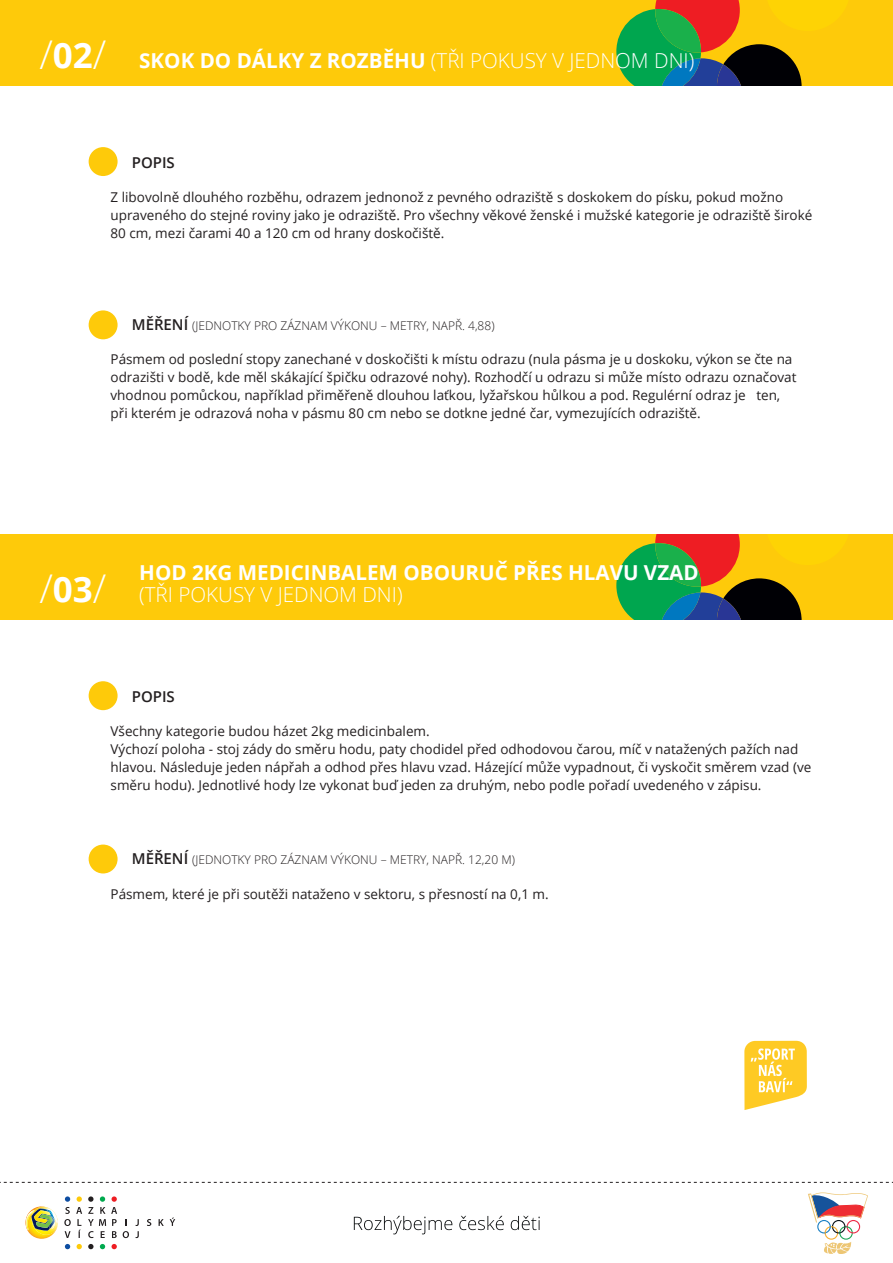
<style>
.page{position:relative;width:893px;height:1263px;background:#fff}
.page>*{position:absolute;margin:0;border:0;box-sizing:border-box;transform-origin:0 0}
.t1{font:300 39.6px "Open Sans";color:#fff}
.t2{font:300 20.55px "Open Sans";color:#fff}
.t3{font:700 20.55px "Open Sans";color:#fff}
.t4{font:600 15px "Open Sans";color:#231f20}
.t5{font:13.5px/18px "Open Sans";color:#231f20}
.t6{font:300 12px "Open Sans";color:#231f20}
.s1{font-weight:700;font-size:34.95px}
.s2{font-weight:700}
.s3{font-weight:600;font-size:15px}
</style>
<div class="page">
<svg style="left:808px;top:1192px;width:59px;height:62px"></svg>
<svg style="left:0;top:1182px;width:893px;height:1px"></svg>
<svg style="left:123px;top:1219px;width:6px;height:19px"></svg>
<svg style="left:136px;top:1219px;width:3px;height:19px"></svg>
<svg style="left:147px;top:1219px;width:4px;height:7px"></svg>
<svg style="left:159px;top:1219px;width:5px;height:7px"></svg>
<svg style="left:170px;top:1217px;width:5px;height:9px"></svg>
<svg style="left:65px;top:1244px;width:5px;height:5px"></svg>
<svg style="left:64px;top:1196px;width:18px;height:42px"></svg>
<svg style="left:77px;top:1244px;width:5px;height:5px"></svg>
<svg style="left:88px;top:1244px;width:6px;height:5px"></svg>
<svg style="left:100px;top:1244px;width:5px;height:5px"></svg>
<svg style="left:88px;top:1196px;width:29px;height:42px"></svg>
<svg style="left:112px;top:1244px;width:5px;height:5px"></svg>
<svg style="left:25px;top:1206px;width:33px;height:33px"></svg>
<div style="left:0;top:0;width:893px;height:85px;background:#feca0a"></div>
<svg style="left:616px;top:0;width:186px;height:85px"></svg>
<svg style="left:354px;top:1216px;width:98px;height:18px"></svg>
<svg style="left:459px;top:1216px;width:45px;height:14px"></svg>
<svg style="left:511px;top:1216px;width:29px;height:14px"></svg>
<div style="left:0;top:534px;width:893px;height:85px;background:#feca0a"></div>
<svg style="left:616px;top:534px;width:186px;height:85px"></svg>
<div style="left:89px;top:681px;width:29px;height:29px;background:#feca0a;border-radius:50%"></div>
<div style="left:89px;top:844px;width:29px;height:29px;background:#feca0a;border-radius:50%"></div>
<svg style="left:744px;top:1041px;width:63px;height:69px"></svg>
<div style="left:89px;top:147px;width:29px;height:29px;background:#feca0a;border-radius:50%"></div>
<div style="left:89px;top:310px;width:29px;height:29px;background:#feca0a;border-radius:50%"></div>
<h1 class="t1" style="left:39px;top:27px;width:68px">/<span class="s1">02</span>/</h1>
<h2 class="t2" style="left:139px;top:46px;width:556px"><span class="s2">SKOK DO DÁLKY Z ROZBĚHU</span> (TŘI POKUSY V JEDNOM DNI)</h2>
<p class="t4" style="left:132px;top:152px;width:45px">POPIS</p>
<p class="t5" style="left:111px;top:188px;width:703px">Z libovolně dlouhého rozběhu, odrazem jednonož z pevného odraziště s doskokem do písku, pokud možno upraveného do stejné roviny jako je odraziště. Pro všechny věkové ženské i mužské kategorie je odraziště široké<br>80 cm, mezi čarami 40 a 120 cm od hrany doskočiště.</p>
<p class="t6" style="left:132px;top:317px;width:364px"><span class="s3">MĚŘENÍ</span> (JEDNOTKY PRO ZÁZNAM VÝKONU – METRY, NAPŘ. 4,88)</p>
<p class="t5" style="left:111px;top:350px;width:687px">Pásmem od poslední stopy zanechané v doskočišti k místu odrazu (nula pásma je u doskoku, výkon se čte na odrazišti v bodě, kde měl skákající špičku odrazové nohy). Rozhodčí u odrazu si může místo odrazu označovat vhodnou pomůckou, například přiměřeně dlouhou laťkou, lyžařskou hůlkou a pod. Regulérní odraz je ten, při kterém je odrazová noha v pásmu 80 cm nebo se dotkne jedné čar, vymezujících odraziště.</p>
<h1 class="t1" style="left:39px;top:561px;width:68px">/<span class="s1">03</span>/</h1>
<h2 class="t3" style="left:139px;top:558px;width:561px">HOD 2KG MEDICINBALEM OBOURUČ PŘES HLAVU VZAD</h2>
<h2 class="t2" style="left:139px;top:581px;width:265px">(TŘI POKUSY V JEDNOM DNI)</h2>
<p class="t4" style="left:132px;top:686px;width:45px">POPIS</p>
<p class="t5" style="left:111px;top:722px;width:702px">Všechny kategorie budou házet 2kg medicinbalem.<br>Výchozí poloha - stoj zády do směru hodu, paty chodidel před odhodovou čarou, míč v natažených pažích nad hlavou. Následuje jeden nápřah a odhod přes hlavu vzad. Házející může vypadnout, či vyskočit směrem vzad (ve směru hodu). Jednotlivé hody lze vykonat buď jeden za druhým, nebo podle pořadí uvedeného v zápisu.</p>
<p class="t6" style="left:132px;top:851px;width:385px"><span class="s3">MĚŘENÍ</span> (JEDNOTKY PRO ZÁZNAM VÝKONU – METRY, NAPŘ. 12,20 M)</p>
<p class="t5" style="left:111px;top:884px;width:440px">Pásmem, které je při soutěži nataženo v sektoru, s přesností na 0,1 m.</p>
</div>
